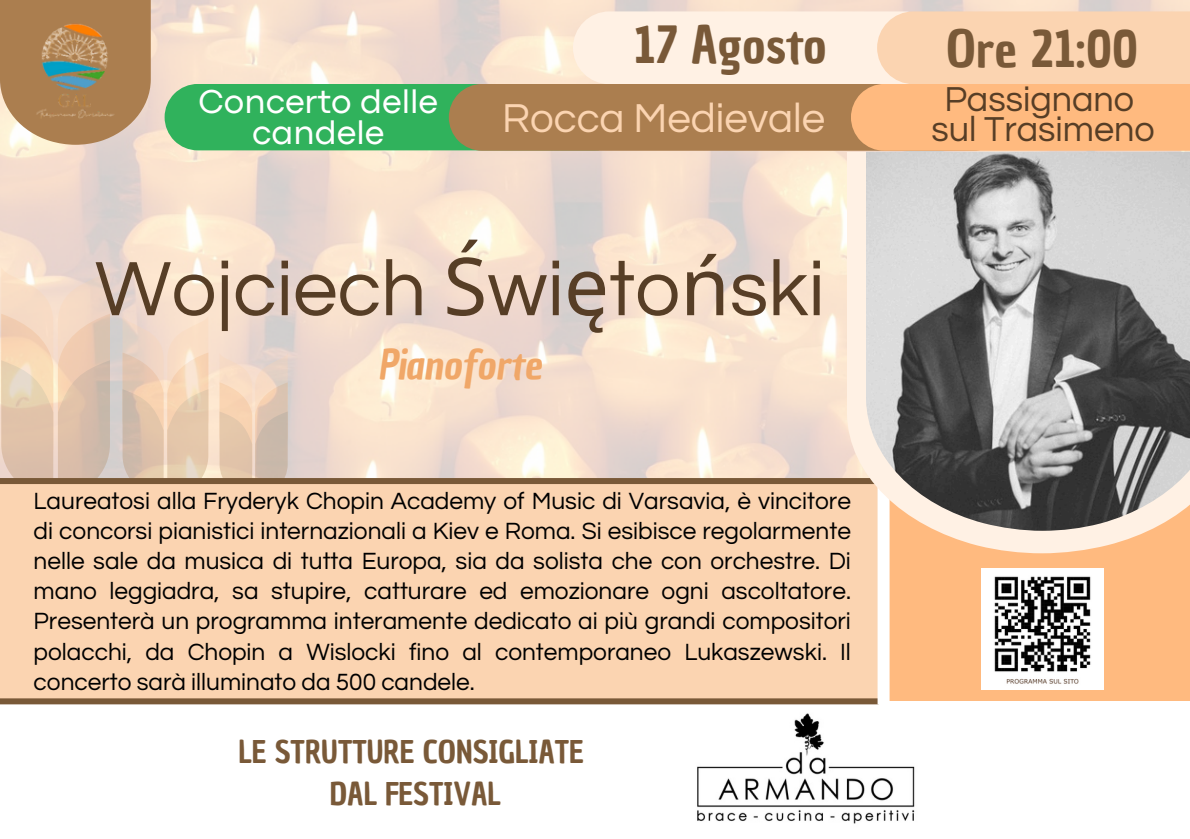
<style>
.page{position:relative;width:1190px;height:839px;background:#fff}
.page>*{position:absolute;margin:0;border:0;box-sizing:border-box;transform-origin:0 0}
.t1{font:80px "Questrial";color:#573e26}
.t2{font:50px "Chau Philomene One";color:#795938}
.t3{font:42px "Questrial";color:#fbd4b1}
.t4{font:italic 40px "Chau Philomene One";color:#f0a768}
.t5{font:36px "Questrial";color:#573e26}
.t6{font:34.4px/30px "Codec Pro";color:#fff;text-align:center}
.t7{font:30.6px/42px "Chau Philomene One";color:#795938;text-align:center}
.t8{font:24.4px/30px "Questrial";color:#000;text-align:justify}
.s1{font-family:"Noto Sans"}
</style>
<div class="page">
<img style="left:0;top:0;width:1190px;height:478px">
<svg style="left:123px;top:316px;width:85px;height:162px;background:#e9cfb7"></svg>
<svg style="left:220px;top:353px;width:68px;height:125px;background:#e4cbb6"></svg>
<svg style="left:1px;top:267px;width:109px;height:211px;background:#e7cdb7"></svg>
<div style="left:0;top:479px;width:1190px;height:222px;background:#ffba7f"></div>
<div style="left:0;top:482px;width:884px;height:222px;background:#fbd4b1"></div>
<div style="left:0;top:478px;width:956px;height:6px;background:#795938"></div>
<div style="left:0;top:698px;width:879px;height:6px;background:#795938"></div>
<svg style="left:165px;top:11px;width:1025px;height:140px;background:#d0c29a"></svg>
<div style="left:878px;top:479px;width:12px;height:225px;background:#fff"></div>
<svg style="left:847px;top:152px;width:303px;height:401px;fill:#fff1e4"></svg>
<img style="left:866px;top:152px;width:324px;height:378px">
<img style="left:982px;top:568px;width:121px;height:121px">
<svg style="left:0;top:0;width:151px;height:145px;background:#be9a73"></svg>
<img style="left:697px;top:713px;width:218px;height:111px">
<img style="left:15px;top:11px;width:120px;height:120px">
<p class="t6" style="left:198px;top:90px;width:241px">Concerto delle candele</p>
<p class="t2" style="left:634px;top:11px;width:194px">17 Agosto</p>
<h1 class="t2" style="left:946px;top:15px;width:193px">Ore 21:00</h1>
<p class="t3" style="left:502px;top:97px;width:325px">Rocca Medievale</p>
<p class="t5" style="left:944px;top:82px;width:191px">Passignano</p>
<p class="t5" style="left:931px;top:112px;width:225px">sul Trasimeno</p>
<h4 class="t1" style="left:95px;top:249px;width:731px">Wojciech <span class="s1">Ś</span>wi<span class="s1">ę</span>to<span class="s1">ń</span>ski</h4>
<h3 class="t4" style="left:378px;top:337px;width:166px">Pianoforte</h3>
<h2 class="t8" style="left:34px;top:487px;width:819px">Laureatosi alla Fryderyk Chopin Academy of Music di Varsavia, è vincitore di concorsi pianistici internazionali a Kiev e Roma. Si esibisce regolarmente nelle sale da musica di tutta Europa, sia da solista che con orchestre. Di mano leggiadra, sa stupire, catturare ed emozionare ogni ascoltatore.<br>Presenterà un programma interamente dedicato ai più grandi compositori polacchi, da Chopin a Wislocki fino al contemporaneo Lukaszewski. Il concerto sarà illuminato da 500 candele.</h2>
<h5 class="t7" style="left:239px;top:731px;width:347px">LE STRUTTURE CONSIGLIATE<br>DAL FESTIVAL</h5>
</div>
